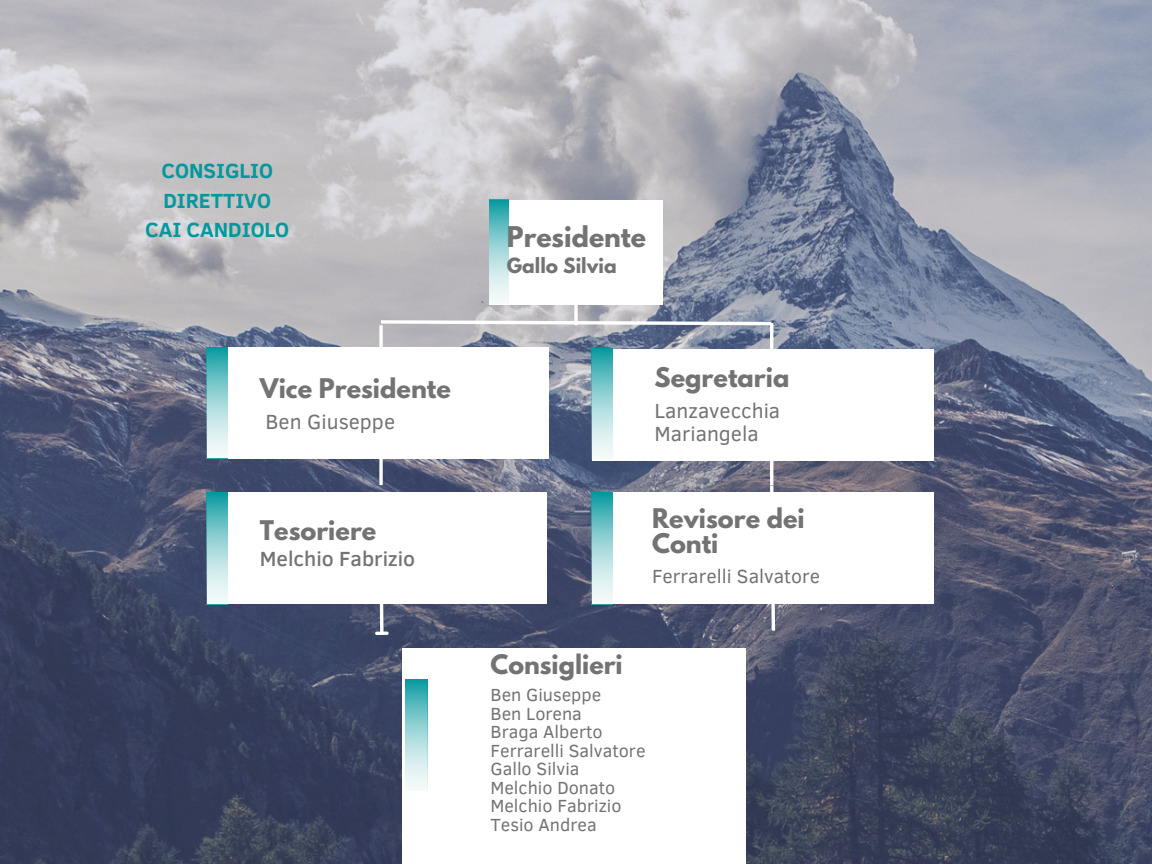
<style>
.page{position:relative;width:1152px;height:864px;background:#fff}
.page>*{position:absolute;margin:0;border:0;box-sizing:border-box;transform-origin:0 0}
.t1{font:700 25.35px "League Spartan";color:#737373}
.t2{font:700 24px/25.8px "League Spartan";color:#737373}
.t3{font:700 23.85px "League Spartan";color:#737373}
.t4{font:21px "Clear Sans";color:#737373}
.t5{font:700 21px "Clear Sans";color:#03989e}
.t6{font:500 21px "Clear Sans";color:#737373}
.t7{font:19.5px "Clear Sans";color:#737373}
.t8{font:700 18.6px "League Spartan";color:#737373}
.t9{font:18px "Clear Sans";color:#737373}
</style>
<div class="page">
<img style="left:0;top:0;width:1152px;height:864px">
<svg style="left:574px;top:304px;width:4px;height:15px"></svg>
<svg style="left:378px;top:319px;width:397px;height:8px"></svg>
<svg style="left:375px;top:490px;width:14px;height:146px"></svg>
<svg style="left:379px;top:325px;width:4px;height:160px"></svg>
<hr style="left:770px;top:323px;width:3px;height:162px;background:#fff">
<svg style="left:768px;top:482px;width:9px;height:152px"></svg>
<div style="left:489px;top:200px;width:173px;height:104px;background:#fff"></div>
<svg style="left:490px;top:200px;width:19px;height:101px;background:#96d3d5"></svg>
<div style="left:207px;top:347px;width:342px;height:111px;background:#fff"></div>
<div style="left:207px;top:493px;width:339px;height:111px;background:#fff"></div>
<div style="left:403px;top:648px;width:343px;height:216px;background:#fff"></div>
<div style="left:592px;top:350px;width:342px;height:111px;background:#fff"></div>
<div style="left:592px;top:493px;width:342px;height:111px;background:#fff"></div>
<svg style="left:206px;top:347px;width:22px;height:111px;background:#94d0d3"></svg>
<svg style="left:206px;top:493px;width:22px;height:111px;background:#94d0d3"></svg>
<svg style="left:406px;top:679px;width:21px;height:109px;background:#95d2d5"></svg>
<svg style="left:591px;top:348px;width:22px;height:111px;background:#94d0d3"></svg>
<svg style="left:591px;top:493px;width:22px;height:111px;background:#95d0d3"></svg>
<p class="t5" style="left:161px;top:156px;width:113px">CONSIGLIO</p>
<p class="t5" style="left:163px;top:185px;width:109px">DIRETTIVO</p>
<p class="t5" style="left:145px;top:214px;width:146px">CAI CANDIOLO</p>
<p class="t2" style="left:260px;top:379px;width:192px">Vice Presidente</p>
<p class="t4" style="left:266px;top:407px;width:131px">Ben Giuseppe</p>
<p class="t2" style="left:260px;top:520px;width:118px">Tesoriere</p>
<p class="t6" style="left:260px;top:543px;width:157px">Melchio Fabrizio</p>
<p class="t1" style="left:507px;top:224px;width:141px">Presidente</p>
<p class="t8" style="left:507px;top:256px;width:111px">Gallo Silvia</p>
<p class="t2" style="left:655px;top:368px;width:136px">Segretaria</p>
<p class="t4" style="left:655px;top:396px;width:127px">Lanzavecchia</p>
<p class="t4" style="left:655px;top:418px;width:106px">Mariangela</p>
<p class="t2" style="left:652px;top:508px;width:154px">Revisore dei<br>Conti</p>
<p class="t7" style="left:652px;top:562px;width:170px">Ferrarelli Salvatore</p>
<p class="t3" style="left:491px;top:653px;width:134px">Consiglieri</p>
<p class="t9" style="left:491px;top:682px;width:112px">Ben Giuseppe</p>
<p class="t9" style="left:491px;top:700px;width:93px">Ben Lorena</p>
<p class="t9" style="left:491px;top:719px;width:114px">Braga Alberto</p>
<p class="t9" style="left:491px;top:737px;width:157px">Ferrarelli Salvatore</p>
<p class="t9" style="left:491px;top:756px;width:91px">Gallo Silvia</p>
<p class="t9" style="left:491px;top:774px;width:126px">Melchio Donato</p>
<p class="t9" style="left:491px;top:793px;width:132px">Melchio Fabrizio</p>
<p class="t9" style="left:491px;top:811px;width:108px">Tesio Andrea</p>
</div>
